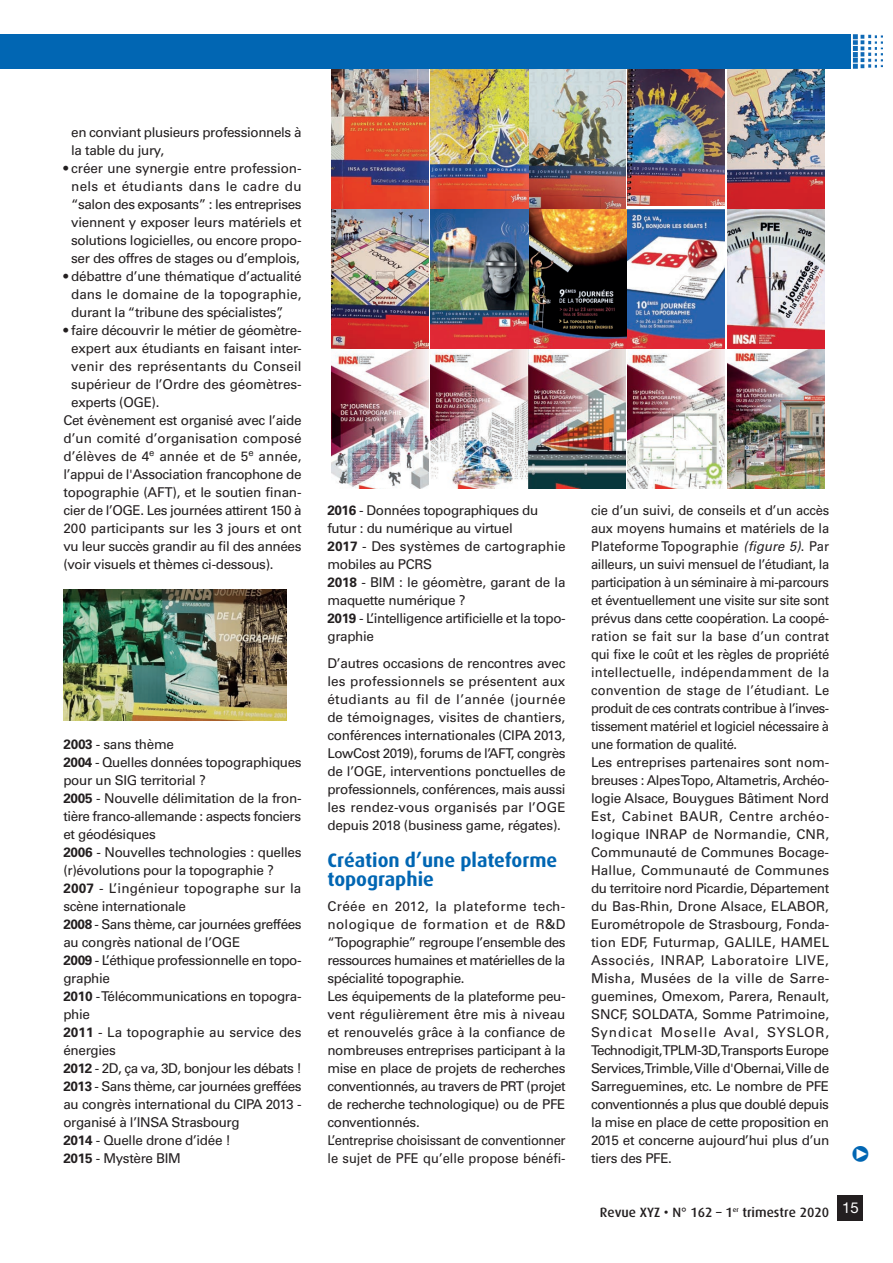
<style>
.page{position:relative;width:893px;height:1263px;background:#fff}
.page>*{position:absolute;margin:0;border:0;box-sizing:border-box;transform-origin:0 0}
.t1{font:700 19.5px/19.5px "Dax";color:#0166b3}
.t2{font:13.5px/18px "Univers LT Std";letter-spacing:-.025em;color:#231f20}
.t3{font:13.5px/18px "Univers LT Std";letter-spacing:-.025em;color:#231f20;scale:.96 1}
.t4{font:13.5px "Univers LT Std";letter-spacing:.005em;color:#231f20}
.t5{font:500 13.5px "Dax";color:#231f20}
.t6{font:13.5px "Univers LT Std";letter-spacing:-.005em;color:#231f20}
.t7{font:13.5px "Univers LT Std";letter-spacing:.01em;color:#231f20}
.s1{font-weight:700}
.s2{font-style:italic}
</style>
<div class="page">
<div style="left:838px;top:1195px;width:25px;height:25px;background:#231f20"></div>
<img style="left:850px;top:34px;width:32px;height:35px">
<div style="left:0;top:34px;width:850px;height:34px;background:#0166b3"></div>
<img style="left:63px;top:589px;width:223px;height:131px">
<img style="left:727px;top:69px;width:97px;height:279px">
<img style="left:628px;top:69px;width:97px;height:137px">
<img style="left:530px;top:69px;width:95px;height:139px">
<img style="left:431px;top:69px;width:97px;height:279px">
<img style="left:332px;top:69px;width:97px;height:279px">
<img style="left:332px;top:350px;width:97px;height:139px">
<img style="left:431px;top:350px;width:195px;height:139px">
<img style="left:529px;top:209px;width:196px;height:139px">
<img style="left:628px;top:350px;width:97px;height:139px">
<img style="left:727px;top:350px;width:97px;height:139px">
<p class="t2" style="left:71px;top:123px;width:232px">en conviant plusieurs professionnels à la table du jury,</p>
<p class="t2" style="left:63px;top:159px;width:240px;text-align:center">• créer une synergie entre profession&shy;nels et étudiants dans le cadre du “salon des exposants” : les entreprises viennent y exposer leurs matériels et solutions logicielles, ou encore propo&shy;ser des offres de stages ou d’emplois,</p>
<p class="t2" style="left:71px;top:267px;width:232px;text-align:justify;text-indent:-8px">• débattre d’une thématique d’actualité dans le domaine de la topographie, durant la “tribune des spécialistes”,</p>
<p class="t2" style="left:63px;top:321px;width:240px">• faire découvrir le métier de géomètre-</p>
<p class="t2" style="left:71px;top:339px;width:232px">expert aux étudiants en faisant inter-</p>
<p class="t7" style="left:71px;top:358px;width:232px">venir des représentants du Conseil</p>
<p class="t2" style="left:71px;top:375px;width:232px">supérieur de l’Ordre des géomètres-</p>
<p class="t2" style="left:71px;top:393px;width:90px">experts (OGE).</p>
<p class="t2" style="left:63px;top:411px;width:240px">Cet évènement est organisé avec l’aide</p>
<p class="t4" style="left:63px;top:430px;width:240px">d’un comité d’organisation composé</p>
<p class="t4" style="left:63px;top:448px;width:240px">d’élèves de 4<sup>e</sup> année et de 5<sup>e</sup> année,</p>
<p class="t2" style="left:63px;top:465px;width:240px">l’appui de l'Association francophone de</p>
<p class="t2" style="left:63px;top:483px;width:240px">topographie (AFT), et le soutien finan-</p>
<p class="t2" style="left:63px;top:501px;width:240px">cier de l’OGE. Les journées attirent 150 à</p>
<p class="t6" style="left:63px;top:520px;width:240px">200 participants sur les 3 jours et ont</p>
<p class="t2" style="left:63px;top:537px;width:240px">vu leur succès grandir au fil des années</p>
<p class="t2" style="left:63px;top:555px;width:212px">(voir visuels et thèmes ci-dessous).</p>
<p class="t2" style="left:63px;top:735px;width:240px"><span class="s1">2003</span> - sans thème<br><span class="s1">2004</span> - Quelles données topographiques pour un SIG territorial ?<br><span class="s1">2005</span> - Nouvelle délimitation de la fron&shy;tière franco-allemande : aspects fonciers et géodésiques<br><span class="s1">2006</span> - Nouvelles technologies : quelles (r)évolutions pour la topographie ?<br><span class="s1">2007</span> - L’ingénieur topographe sur la scène internationale<br><span class="s1">2008</span> - Sans thème, car journées greffées au congrès national de l’OGE<br><span class="s1">2009</span> - L’éthique professionnelle en topo&shy;graphie<br><span class="s1">2010</span> - Télécommunications en topogra&shy;phie<br><span class="s1">2011</span> - La topographie au service des énergies<br><span class="s1">2012</span> - 2D, ça va, 3D, bonjour les débats !<br><span class="s1">2013</span> - Sans thème, car journées greffées au congrès international du CIPA 2013 - organisé à l’INSA Strasbourg<br><span class="s1">2014</span> - Quelle drone d’idée !<br><span class="s1">2015</span> - Mystère BIM</p>
<p class="t2" style="left:327px;top:501px;width:240px"><span class="s1">2016</span> - Données topographiques du futur : du numérique au virtuel<br><span class="s1">2017</span> - Des systèmes de cartographie mobiles au PCRS<br><span class="s1">2018</span> - BIM : le géomètre, garant de la maquette numérique ?<br><span class="s1">2019</span> - L’intelligence artificielle et la topo&shy;graphie</p>
<p class="t2" style="left:327px;top:654px;width:240px;text-align:justify">D’autres occasions de rencontres avec les professionnels se présentent aux étudiants au fil de l’année (journée de témoignages, visites de chantiers, conférences internationales (CIPA 2013, LowCost 2019), forums de l’AFT, congrès de l’OGE, interventions ponctuelles de professionnels, conférences, mais aussi les rendez-vous organisés par l’OGE depuis 2018 (business game, régates).</p>
<h1 class="t1" style="left:327px;top:850px;width:231px">Création d’une plateforme topographie</h1>
<p class="t2" style="left:327px;top:897px;width:240px">Créée en 2012, la plateforme tech&shy;nologique de formation et de R&amp;D “Topographie” regroupe l’ensemble des ressources humaines et matérielles de la spécialité topographie.<br>Les équipements de la plateforme peu&shy;vent régulièrement être mis à niveau et renouvelés grâce à la confiance de nombreuses entreprises participant à la mise en place de projets de recherches conventionnés, au travers de PRT (projet de recherche technologique) ou de PFE conventionnés.<br>L’entreprise choisissant de conventionner le sujet de PFE qu’elle propose bénéfi-</p>
<p class="t3" style="left:591px;top:501px;width:250px">cie d’un suivi, de conseils et d’un accès aux moyens humains et matériels de la Plateforme Topographie <span class="s2">(figure 5)</span>. Par ailleurs, un suivi mensuel de l’étudiant, la participation à un séminaire à mi-parcours et éventuellement une visite sur site sont prévus dans cette coopération. La coopé&shy;ration se fait sur la base d’un contrat qui fixe le coût et les règles de propriété intellectuelle, indépendamment de la convention de stage de l’étudiant. Le produit de ces contrats contribue à l’inves&shy;tissement matériel et logiciel nécessaire à une formation de qualité.<br>Les entreprises partenaires sont nom&shy;breuses : Alpes Topo, Altametris, Archéo&shy;logie Alsace, Bouygues Bâtiment Nord Est, Cabinet BAUR, Centre archéo&shy;logique INRAP de Normandie, CNR, Communauté de Communes Bocage-Hallue, Communauté de Communes du territoire nord Picardie, Département du Bas-Rhin, Drone Alsace, ELABOR, Eurométropole de Strasbourg, Fonda&shy;tion EDF, Futurmap, GALILE, HAMEL Associés, INRAP, Laboratoire LIVE, Misha, Musées de la ville de Sarre&shy;guemines, Omexom, Parera, Renault, SNCF, SOLDATA, Somme Patrimoine, Syndicat Moselle Aval, SYSLOR, Technodigit, TPLM-3D, Transports Europe Services, Trimble, Ville d'Obernai, Ville de Sarreguemines, etc. Le nombre de PFE conventionnés a plus que doublé depuis la mise en place de cette proposition en 2015 et concerne aujourd’hui plus d’un tiers des PFE.</p>
<p class="t5" style="left:600px;top:1205px;width:260px">Revue XYZ • N° 162 – 1<sup>er</sup> trimestre 2020 <sup>15</sup></p>
</div>
